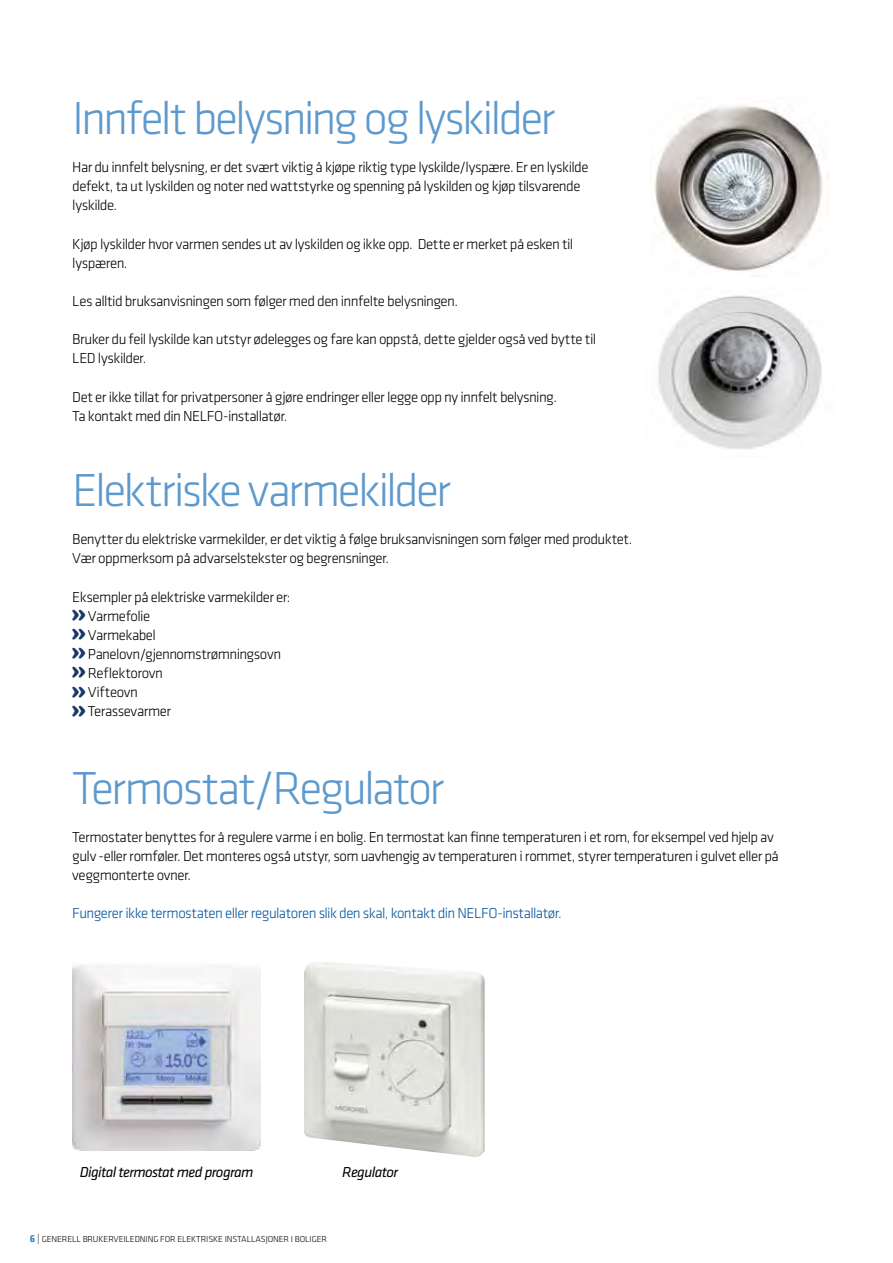
<style>
.page{position:relative;width:893px;height:1263px;background:#fff}
.page>*{position:absolute;margin:0;border:0;box-sizing:border-box;transform-origin:0 0}
.t1{font:300 48px "Klavika";letter-spacing:-.05em;color:#5e99cd}
.t2{font:300 15px/19.2px "Klavika";letter-spacing:-.035em;color:#000}
.t3{font:300 15px "Klavika";letter-spacing:-.035em;color:#00539f}
.t4{font:italic 15px "Klavika";letter-spacing:-.045em;color:#000}
.t5{font:300 9px "Klavika";letter-spacing:-.01em;color:#000}
.s1{font-family:"Cooper Black Std";font-weight:400;font-size:24px;color:#1a3866}
.s2{font-weight:700;font-size:10.5px;color:#2b87c8}
.s3{font-size:10.5px}
</style>
<div class="page">
<img style="left:658px;top:295px;width:164px;height:154px">
<img style="left:654px;top:105px;width:175px;height:172px">
<img style="left:72px;top:965px;width:188px;height:185px">
<img style="left:304px;top:961px;width:181px;height:196px">
<h1 class="t1" style="left:72px;top:89px;width:485px">I nnfelt belysning og lyskilder</h1>
<p class="t2" style="left:72px;top:157px;width:518px">Har du innfelt belysning, er det svært viktig å kjøpe riktig type lyskilde/lyspære. Er en lyskilde defekt, ta ut lyskilden og noter ned wattstyrke og spenning på lyskilden og kjøp tilsvarende lyskilde.</p>
<p class="t2" style="left:72px;top:234px;width:503px">Kjøp lyskilder hvor varmen sendes ut av lyskilden og ikke opp. Dette er merket på esken til lyspæren.</p>
<p class="t2" style="left:72px;top:291px;width:387px">Les alltid bruksanvisningen som følger med den innfelte belysningen.</p>
<p class="t2" style="left:72px;top:329px;width:525px">Bruker du feil lyskilde kan utstyr ødelegges og fare kan oppstå, dette gjelder også ved bytte til<br>LED</p>
<p class="t2" style="left:98px;top:349px;width:50px">lyskilder.</p>
<p class="t2" style="left:72px;top:387px;width:486px">Det er ikke tillat for privatpersoner å gjøre endringer eller legge opp ny innfelt belysning.<br>Ta kontakt med din NELFO</p>
<p class="t2" style="left:223px;top:406px;width:66px">-installatør.</p>
<h1 class="t1" style="left:72px;top:461px;width:380px">Elektriske varmekilder</h1>
<p class="t2" style="left:72px;top:529px;width:562px">Benytter du elektriske varmekilder, er det viktig å følge bruksanvisningen som følger med produktet.<br>Vær oppmerksom på advarselstekster og begrensninger.</p>
<p class="t2" style="left:72px;top:587px;width:220px">Eksempler på elektriske varmekilder er: <span class="s1">»</span> Varmefolie<br><span class="s1">»</span> Varmekabel<br><span class="s1">»</span> Panelovn/gjennomstrømningsovn <span class="s1">»</span> Reflektorovn<br><span class="s1">»</span> Vifteovn<br><span class="s1">»</span> Terassevarmer</p>
<h1 class="t1" style="left:72px;top:759px;width:374px">Termostat/Regulator</h1>
<p class="t2" style="left:72px;top:827px;width:708px">Termostater benyttes for å regulere varme i en bolig. En termostat kan finne temperaturen i et rom, for eksempel ved hjelp av gulv -eller romføler. Det monteres også utstyr, som uavhengig av temperaturen i rommet, styrer temperaturen i gulvet eller på veggmonterte ovner.</p>
<p class="t3" style="left:72px;top:904px;width:394px">Fungerer ikke termostaten eller regulatoren slik den skal, kontakt din NELFO</p>
<p class="t3" style="left:497px;top:904px;width:66px">-installatør.</p>
<p class="t4" style="left:80px;top:1163px;width:175px">Digital termostat med program</p>
<p class="t4" style="left:342px;top:1163px;width:57px">Regulator</p>
<p class="t5" style="left:30px;top:1233px;width:299px"><span class="s2">6</span> <span class="s3">|</span> Generell brukerveiledning for elektriske installasjoner i boliger</p>
</div>
